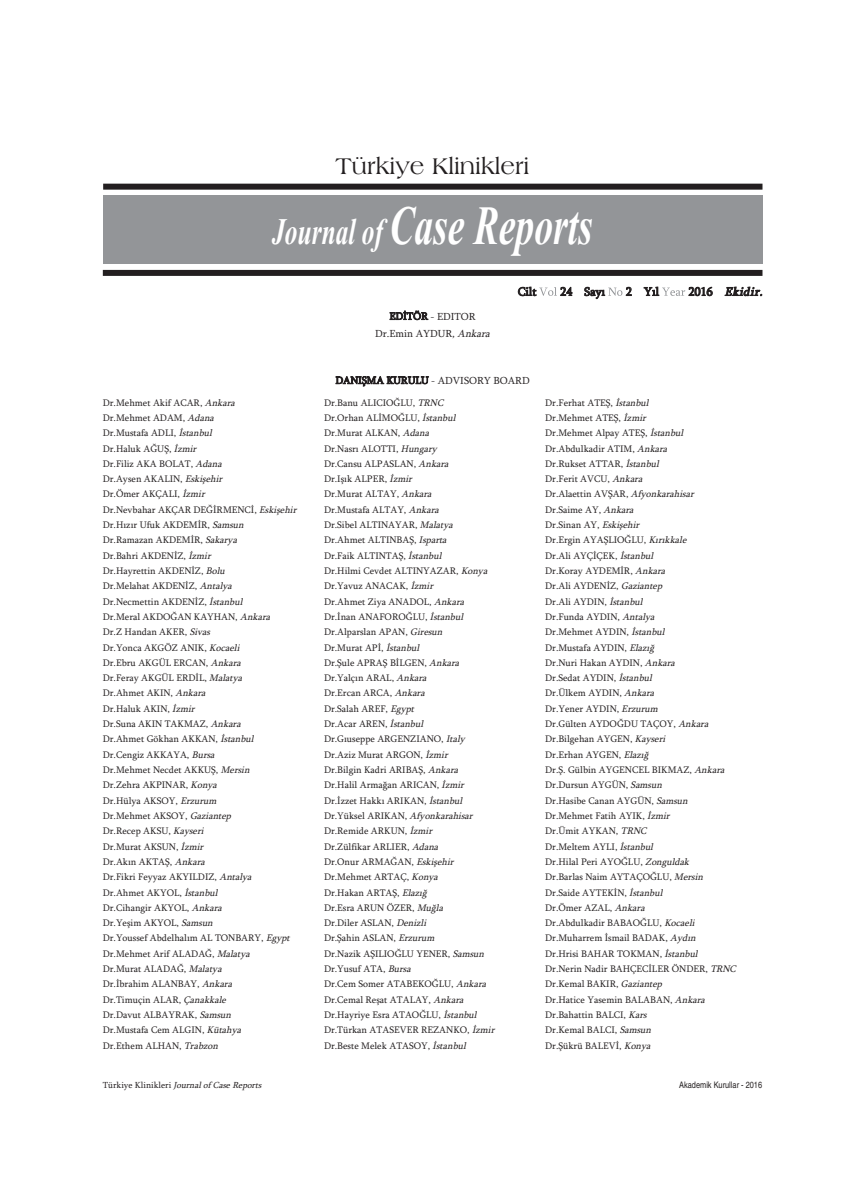
<style>
.page{position:relative;width:865px;height:1197px;background:#fff}
.page>*{position:absolute;margin:0;border:0;box-sizing:border-box;transform-origin:0 0}
.t1{font:italic 700 55.35px "Times New Roman";color:#fff;scale:.68 1}
.t2{font:24px "Americana BT Roman";color:#231f20}
.t3{font:12px "Sylfaen";letter-spacing:-.005em;color:#231f20}
.t4{font:italic 12px "Sylfaen";color:#231f20}
.t5{font:10.5px/17.7px "Sylfaen";color:#231f20;text-align:center}
.t6{font:9.75px/15.3px "Sylfaen";color:#231f20}
.t7{font:italic 9px "Sylfaen";color:#231f20}
.t8{font:condensed 9px "Helvetica";color:#231f20}
.s1{font-size:37.5px}
.s2{font-style:italic}
.s3{font-style:normal}
</style>
<div class="page">
<div style="left:103px;top:195px;width:659px;height:68px;background:#939598"></div>
<div style="left:103px;top:184px;width:659px;height:6px;background:#231f20"></div>
<div style="left:103px;top:270px;width:659px;height:6px;background:#231f20"></div>
<svg style="left:539px;top:287px;width:18px;height:9px"></svg>
<svg style="left:608px;top:287px;width:14px;height:9px"></svg>
<svg style="left:662px;top:287px;width:23px;height:9px"></svg>
<h2 class="t2" style="left:335px;top:152px;width:195px">Türkiye Klinikleri</h2>
<h1 class="t1" style="left:272px;top:192px;width:473px"><span class="s1">Journal of</span> Case Reports</h1>
<p class="t5" style="left:375px;top:307px;width:119px">EDİTÖR - EDITOR<br>Dr.Emin AYDUR<span class="s2">,Ankara</span></p>
<p class="t3" style="left:518px;top:284px;width:20px">Cilt</p>
<p class="t3" style="left:560px;top:284px;width:46px">24 Sayı</p>
<p class="t3" style="left:626px;top:284px;width:35px">2 Yıl</p>
<p class="t4" style="left:688px;top:284px;width:79px"><span class="s3">2 0 1 6</span> Ekidir.</p>
<p class="t5" style="left:335px;top:371px;width:196px">DANIŞMA KURULU - ADVISORY BOARD</p>
<p class="t6" style="left:103px;top:394px;width:198px">Dr.Mehmet Akif ACAR, <span class="s2">Ankara<br></span>Dr.Mehmet ADAM, <span class="s2">Adana<br></span>Dr.Mustafa ADLI, <span class="s2">İstanbul<br></span>Dr.Haluk AĞUŞ, <span class="s2">İzmir<br></span>Dr.Filiz AKA BOLAT, <span class="s2">Adana<br></span>Dr.Aysen AKALIN, <span class="s2">Eskişehir<br></span>Dr.Ömer AKÇALI, <span class="s2">İzmir<br></span>Dr.Nevbahar AKÇAR DEĞİRMENCİ, <span class="s2">Eskişehir<br></span>Dr.Hızır Ufuk AKDEMİR, <span class="s2">Samsun<br></span>Dr.Ramazan AKDEMİR, <span class="s2">Sakarya<br></span>Dr.Bahri AKDENİZ, <span class="s2">İzmir<br></span>Dr.Hayrettin AKDENİZ, <span class="s2">Bolu<br></span>Dr.Melahat AKDENİZ, <span class="s2">Antalya<br></span>Dr.Necmettin AKDENİZ, <span class="s2">İstanbul<br></span>Dr.Meral AKDOĞAN KAYHAN, <span class="s2">Ankara<br></span>Dr.Z Handan AKER, <span class="s2">Sivas<br></span>Dr.Yonca AKGÖZ ANIK, <span class="s2">Kocaeli<br></span>Dr.Ebru AKGÜL ERCAN, <span class="s2">Ankara<br></span>Dr.Feray AKGÜL ERDİL, <span class="s2">Malatya<br></span>Dr.Ahmet AKIN, <span class="s2">Ankara<br></span>Dr.Haluk AKIN, <span class="s2">İzmir<br></span>Dr.Suna AKIN TAKMAZ, <span class="s2">Ankara<br></span>Dr.Ahmet Gökhan AKKAN, <span class="s2">İstanbul<br></span>Dr.Cengiz AKKAYA, <span class="s2">Bursa<br></span>Dr.Mehmet Necdet AKKUŞ, <span class="s2">Mersin<br></span>Dr.Zehra AKPINAR, <span class="s2">Konya<br></span>Dr.Hülya AKSOY, <span class="s2">Erzurum<br></span>Dr.Mehmet AKSOY, <span class="s2">Gaziantep<br></span>Dr.Recep AKSU, <span class="s2">Kayseri<br></span>Dr.Murat AKSUN, <span class="s2">İzmir<br></span>Dr.Akın AKTAŞ, <span class="s2">Ankara<br></span>Dr.Fikri Feyyaz AKYILDIZ, <span class="s2">Antalya<br></span>Dr.Ahmet AKYOL, <span class="s2">İstanbul<br></span>Dr.Cihangir AKYOL, <span class="s2">Ankara<br></span>Dr.Yeşim AKYOL, <span class="s2">Samsun<br></span>Dr.Youssef Abdelhalım AL TONBARY, <span class="s2">Egypt<br></span>Dr.Mehmet Arif ALADAĞ, <span class="s2">Malatya<br></span>Dr.Murat ALADAĞ, <span class="s2">Malatya<br></span>Dr.İbrahim ALANBAY, <span class="s2">Ankara<br></span>Dr.Timuçin ALAR, <span class="s2">Çanakkale<br></span>Dr.Davut ALBAYRAK, <span class="s2">Samsun<br></span>Dr.Mustafa Cem ALGIN, <span class="s2">Kütahya<br></span>Dr.Ethem ALHAN, <span class="s2">Trabzon</span></p>
<p class="t6" style="left:324px;top:394px;width:175px">Dr.Banu ALICIOĞLU, <span class="s2">TRNC<br></span>Dr.Orhan ALİMOĞLU, <span class="s2">İstanbul<br></span>Dr.Murat ALKAN, <span class="s2">Adana<br></span>Dr.Nasrı ALOTTI, <span class="s2">Hungary<br></span>Dr.Cansu ALPASLAN, <span class="s2">Ankara<br></span>Dr.Işık ALPER, <span class="s2">İzmir<br></span>Dr.Murat ALTAY, <span class="s2">Ankara<br></span>Dr.Mustafa ALTAY, <span class="s2">Ankara<br></span>Dr.Sibel ALTINAYAR, <span class="s2">Malatya<br></span>Dr.Ahmet ALTINBAŞ, <span class="s2">Isparta<br></span>Dr.Faik ALTINTAŞ, <span class="s2">İstanbul<br></span>Dr.Hilmi Cevdet ALTINYAZAR, <span class="s2">Konya<br></span>Dr.Yavuz ANACAK, <span class="s2">İzmir<br></span>Dr.Ahmet Ziya ANADOL, <span class="s2">Ankara<br></span>Dr.İnan ANAFOROĞLU, <span class="s2">İstanbul<br></span>Dr.Alparslan APAN, <span class="s2">Giresun<br></span>Dr.Murat APİ, <span class="s2">İstanbul<br></span>Dr.Şule APRAŞ BİLGEN, <span class="s2">Ankara<br></span>Dr.Yalçın ARAL, <span class="s2">Ankara<br></span>Dr.Ercan ARCA, <span class="s2">Ankara<br></span>Dr.Salah AREF, <span class="s2">Egypt<br></span>Dr.Acar AREN, <span class="s2">İstanbul<br></span>Dr.Gıuseppe ARGENZIANO, <span class="s2">Italy<br></span>Dr.Aziz Murat ARGON, <span class="s2">İzmir<br></span>Dr.Bilgin Kadri ARIBAŞ, <span class="s2">Ankara<br></span>Dr.Halil Armağan ARICAN, <span class="s2">İzmir<br></span>Dr.İzzet Hakkı ARIKAN, <span class="s2">İstanbul<br></span>Dr.Yüksel ARIKAN, <span class="s2">Afyonkarahisar<br></span>Dr.Remide ARKUN, <span class="s2">İzmir<br></span>Dr.Zülfikar ARLIER, <span class="s2">Adana<br></span>Dr.Onur ARMAĞAN, <span class="s2">Eskişehir<br></span>Dr.Mehmet ARTAÇ, <span class="s2">Konya<br></span>Dr.Hakan ARTAŞ, <span class="s2">Elazığ<br></span>Dr.Esra ARUN ÖZER, <span class="s2">Muğla<br></span>Dr.Diler ASLAN, <span class="s2">Denizli<br></span>Dr.Şahin ASLAN, <span class="s2">Erzurum<br></span>Dr.Nazik AŞILIOĞLU YENER, <span class="s2">Samsun<br></span>Dr.Yusuf ATA, <span class="s2">Bursa<br></span>Dr.Cem Somer ATABEKOĞLU, <span class="s2">Ankara<br></span>Dr.Cemal Reşat ATALAY, <span class="s2">Ankara<br></span>Dr.Hayriye Esra ATAOĞLU, <span class="s2">İstanbul<br></span>Dr.Türkan ATASEVER REZANKO, <span class="s2">İzmir<br></span>Dr.Beste Melek ATASOY, <span class="s2">İstanbul</span></p>
<p class="t6" style="left:545px;top:394px;width:195px">Dr.Ferhat ATEŞ, <span class="s2">İstanbul<br></span>Dr.Mehmet ATEŞ, <span class="s2">İzmir<br></span>Dr.Mehmet Alpay ATEŞ, <span class="s2">İstanbul<br></span>Dr.Abdulkadir ATIM, <span class="s2">Ankara<br></span>Dr.Rukset ATTAR, <span class="s2">İstanbul<br></span>Dr.Ferit AVCU, <span class="s2">Ankara<br></span>Dr.Alaettin AVŞAR, <span class="s2">Afyonkarahisar<br></span>Dr.Saime AY, <span class="s2">Ankara<br></span>Dr.Sinan AY, <span class="s2">Eskişehir<br></span>Dr.Ergin AYAŞLIOĞLU, <span class="s2">Kırıkkale<br></span>Dr.Ali AYÇİÇEK, <span class="s2">İstanbul<br></span>Dr.Koray AYDEMİR, <span class="s2">Ankara<br></span>Dr.Ali AYDENİZ, <span class="s2">Gaziantep<br></span>Dr.Ali AYDIN, <span class="s2">İstanbul<br></span>Dr.Funda AYDIN, <span class="s2">Antalya<br></span>Dr.Mehmet AYDIN, <span class="s2">İstanbul<br></span>Dr.Mustafa AYDIN, <span class="s2">Elazığ<br></span>Dr.Nuri Hakan AYDIN, <span class="s2">Ankara<br></span>Dr.Sedat AYDIN, <span class="s2">İstanbul<br></span>Dr.Ülkem AYDIN, <span class="s2">Ankara<br></span>Dr.Yener AYDIN, <span class="s2">Erzurum<br></span>Dr.Gülten AYDOĞDU TAÇOY, <span class="s2">Ankara<br></span>Dr.Bilgehan AYGEN, <span class="s2">Kayseri<br></span>Dr.Erhan AYGEN, <span class="s2">Elazığ<br></span>Dr.Ş. Gülbin AYGENCEL BIKMAZ, <span class="s2">Ankara<br></span>Dr.Dursun AYGÜN, <span class="s2">Samsun<br></span>Dr.Hasibe Canan AYGÜN, <span class="s2">Samsun<br></span>Dr.Mehmet Fatih AYIK, <span class="s2">İzmir<br></span>Dr.Ümit AYKAN, <span class="s2">TRNC<br></span>Dr.Meltem AYLI, <span class="s2">İstanbul<br></span>Dr.Hilal Peri AYOĞLU, <span class="s2">Zonguldak<br></span>Dr.Barlas Naim AYTAÇOĞLU, <span class="s2">Mersin<br></span>Dr.Saide AYTEKİN, <span class="s2">İstanbul<br></span>Dr.Ömer AZAL, <span class="s2">Ankara<br></span>Dr.Abdulkadir BABAOĞLU, <span class="s2">Kocaeli<br></span>Dr.Muharrem İsmail BADAK, <span class="s2">Aydın<br></span>Dr.Hrisi BAHAR TOKMAN, <span class="s2">İstanbul<br></span>Dr.Nerin Nadir BAHÇECİLER ÖNDER, <span class="s2">TRNC<br></span>Dr.Kemal BAKIR, <span class="s2">Gaziantep<br></span>Dr.Hatice Yasemin BALABAN, <span class="s2">Ankara<br></span>Dr.Bahattin BALCI, <span class="s2">Kars<br></span>Dr.Kemal BALCI, <span class="s2">Samsun<br></span>Dr.Şükrü BALEVİ, <span class="s2">Konya</span></p>
<p class="t7" style="left:103px;top:1079px;width:162px"><span class="s3">Türkiye Klinikleri</span> Journalof CaseReports</p>
<p class="t8" style="left:679px;top:1079px;width:84px">Akademik Kurullar - 2016</p>
</div>
